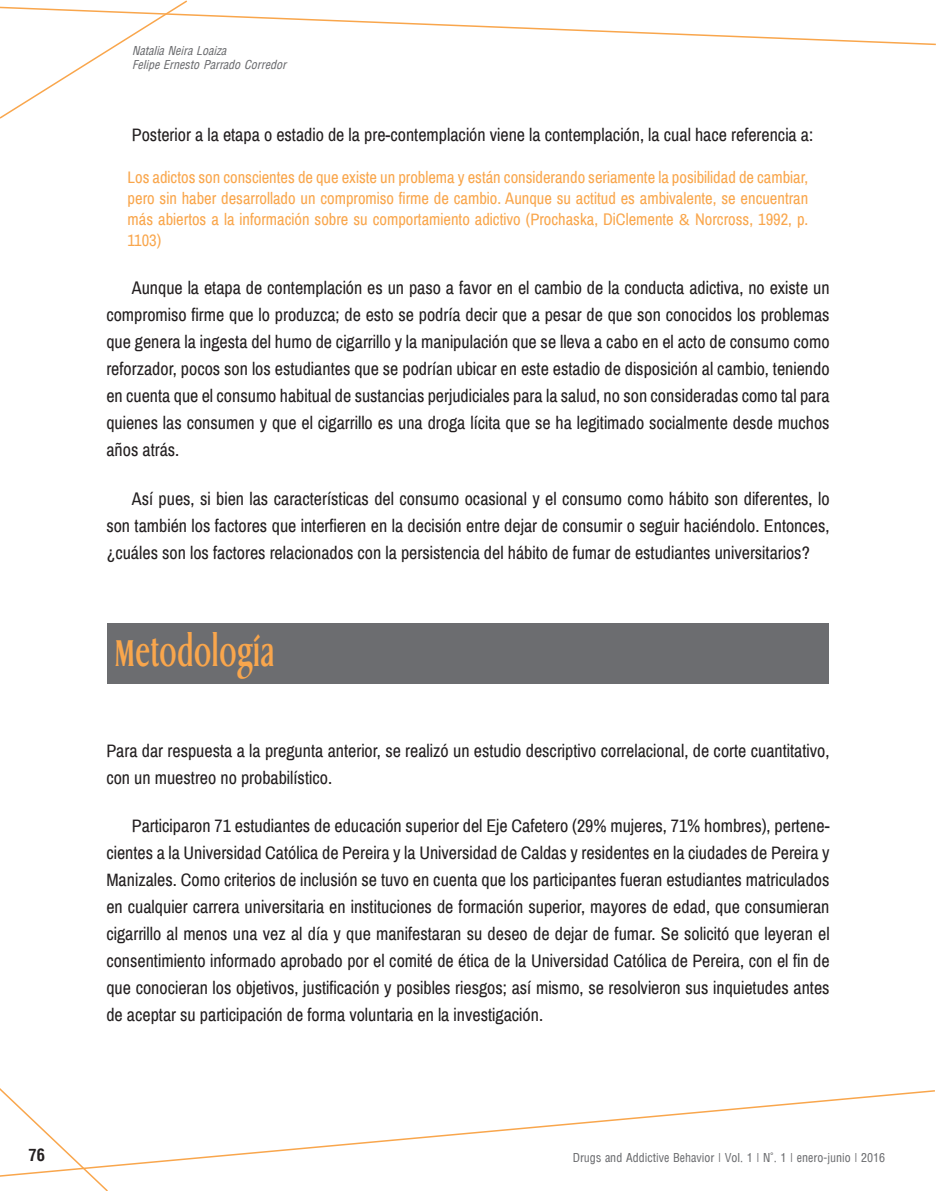
<style>
.page{position:relative;width:936px;height:1191px;background:#fff}
.page>*{position:absolute;margin:0;border:0;box-sizing:border-box;transform-origin:0 0}
.t1{font:700 37.5px "Griffon Condensed";letter-spacing:.02em;color:#f9a64c}
.t2{font:18px/27px "Archivo Narrow";color:#231f20;text-align:justify}
.t3{font:16.5px/21px "Archivo Narrow";color:#f9a64c;text-align:justify}
.t4{font:700 condensed 16.5px "Arena";color:#231f20}
.t5{font:12px "Arena Condensed";color:#6c6d70}
.t6{font:italic condensed 12px/13.8px "Arena";color:#6c6d70}
.s1{font-family:"Calibri"}
</style>
<div class="page">
<svg style="left:109px;top:1090px;width:826px;height:77px"></svg>
<svg style="left:0;top:1088px;width:109px;height:103px"></svg>
<svg style="left:0;top:0;width:935px;height:119px"></svg>
<div style="left:107px;top:622px;width:721px;height:61px;background:#6c6d70"></div>
<p class="t4" style="left:28px;top:1145px;width:18px">76</p>
<p class="t6" style="left:132px;top:44px;width:156px">Natalia Neira Loaiza<br>Felipe Ernesto Parrado Corredor</p>
<p class="t2" style="left:132px;top:121px;width:682px">Posterior a la etapa o estadio de la pre-contemplación viene la contemplación, la cual hace referencia a:</p>
<p class="t3" style="left:128px;top:167px;width:682px">Los adictos son conscientes de que existe un problema y están considerando seriamente la posibilidad de cambiar, pero sin haber desarrollado un compromiso firme de cambio. Aunque su actitud es ambivalente, se encuentran más abiertos a la información sobre su comportamiento adictivo (Prochaska, DiClemente <span class="s1">&amp;</span> Norcross, 1992, p.<br>1103)</p>
<p class="t2" style="left:106px;top:275px;width:724px;text-indent:26px">Aunque la etapa de contemplación es un paso a favor en el cambio de la conducta adictiva, no existe un compromiso firme que lo produzca; de esto se podría decir que a pesar de que son conocidos los problemas que genera la ingesta del humo de cigarrillo y la manipulación que se lleva a cabo en el acto de consumo como reforzador, pocos son los estudiantes que se podrían ubicar en este estadio de disposición al cambio, teniendo en cuenta que el consumo habitual de sustancias perjudiciales para la salud, no son consideradas como tal para quienes las consumen y que el cigarrillo es una droga lícita que se ha legitimado socialmente desde muchos años atrás.</p>
<p class="t2" style="left:106px;top:485px;width:724px;text-indent:26px">Así pues, si bien las características del consumo ocasional y el consumo como hábito son diferentes, lo son también los factores que interfieren en la decisión entre dejar de consumir o seguir haciéndolo. Entonces, ¿cuáles son los factores relacionados con la persistencia del hábito de fumar de estudiantes universitarios?</p>
<h1 class="t1" style="left:115px;top:627px;width:161px">Metodología</h1>
<p class="t2" style="left:106px;top:737px;width:724px">Para dar respuesta a la pregunta anterior, se realizó un estudio descriptivo correlacional, de corte cuantitativo, con un muestreo no probabilístico.</p>
<p class="t2" style="left:106px;top:813px;width:724px;text-indent:26px">Participaron 71 estudiantes de educación superior del Eje Cafetero (29% mujeres, 71% hombres), pertene&shy;cientes a la Universidad Católica de Pereira y la Universidad de Caldas y residentes en la ciudades de Pereira y Manizales. Como criterios de inclusión se tuvo en cuenta que los participantes fueran estudiantes matriculados en cualquier carrera universitaria en instituciones de formación superior, mayores de edad, que consumieran cigarrillo al menos una vez al día y que manifestaran su deseo de dejar de fumar. Se solicitó que leyeran el consentimiento informado aprobado por el comité de ética de la Universidad Católica de Pereira, con el fin de que conocieran los objetivos, justificación y posibles riesgos; así mismo, se resolvieron sus inquietudes antes de aceptar su participación de forma voluntaria en la investigación.</p>
<p class="t5" style="left:572px;top:1150px;width:314px">Drugs and Addictive Behavior | Vol. 1 | N°. 1 | enero-junio | 2016</p>
</div>
